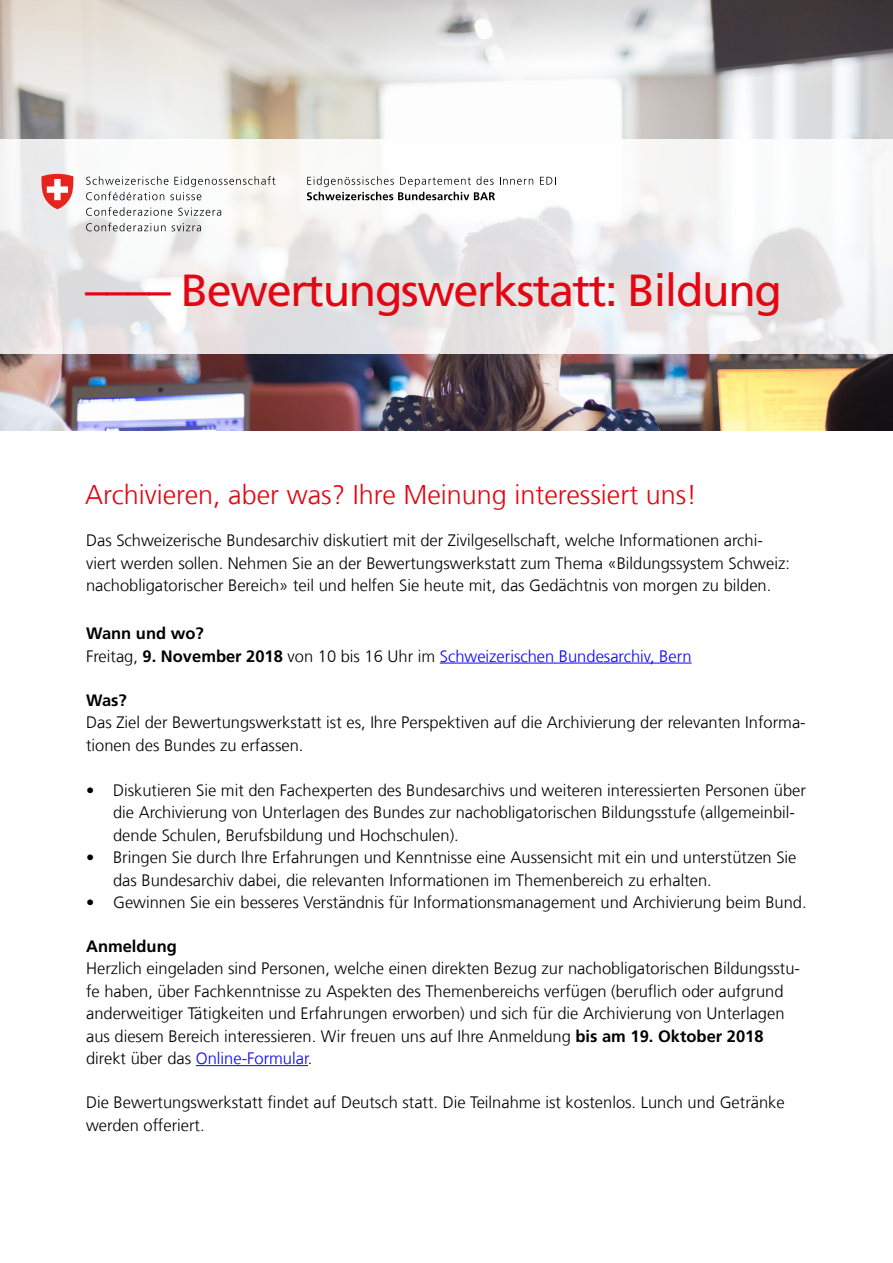
<style>
.page{position:relative;width:893px;height:1263px;background:#fff}
.page>*{position:absolute;margin:0;border:0;box-sizing:border-box;transform-origin:0 0}
.t1{font:45px "Frutiger LT Com";letter-spacing:-.03em;color:#e30613}
.t2{font:300 27px "Frutiger LT Com";color:#e30613}
.t3{font:300 16.5px/22.5px "Frutiger LT Com";color:#000}
.t4{font:300 16.5px/22.5px "Frutiger LT Com";color:#0a00ff}
.t5{font:700 16.5px "Frutiger LT Com";color:#000}
.s1{font-weight:700;color:#000}
.s2{color:#000}
.s3{font-weight:700}
.s4{color:#0a00ff}
</style>
<div class="page">
<img style="left:0;top:0;width:893px;height:430px">
<svg style="left:0;top:140px;width:893px;height:214px"></svg>
<hr style="left:440px;top:663px;width:252px;height:1px;background:#0a00ff">
<hr style="left:196px;top:1065px;width:112px;height:1px;background:#0a00ff">
<svg style="left:540px;top:177px;width:16px;height:8px"></svg>
<svg style="left:307px;top:176px;width:226px;height:24px"></svg>
<svg style="left:86px;top:176px;width:189px;height:24px"></svg>
<svg style="left:86px;top:207px;width:86px;height:9px"></svg>
<svg style="left:178px;top:207px;width:43px;height:9px"></svg>
<svg style="left:86px;top:223px;width:80px;height:8px"></svg>
<svg style="left:172px;top:223px;width:29px;height:8px"></svg>
<svg style="left:41px;top:174px;width:33px;height:35px"></svg>
<h1 class="t1" style="left:85px;top:264px;width:698px">–––– Bewertungswerkstatt: Bildung</h1>
<h2 class="t2" style="left:85px;top:479px;width:613px">Archivieren, aber was? Ihre Meinung interessiert uns!</h2>
<p class="t3" style="left:86px;top:529px;width:705px">Das Schweizerische Bundesarchiv diskutiert mit der Zivilgesellschaft, welche Informationen archi&shy;viert werden sollen. Nehmen Sie an der Bewertungswerkstatt zum Thema «Bildungssystem Schweiz: nachobligatorischer Bereich» teil und helfen Sie heute mit, das Gedächtnis von morgen zu bilden.</p>
<p class="t4" style="left:86px;top:622px;width:607px"><span class="s1">Wann und wo?<br></span><span class="s2">Freitag,</span> <span class="s1">9. November 2018</span> <span class="s2">von 10 bis 16 Uhr im</span> Schweizerischen Bundesarchiv, Bern</p>
<p class="t5" style="left:86px;top:690px;width:42px">Was?</p>
<p class="t3" style="left:86px;top:711px;width:721px">Das Ziel der Bewertungswerkstatt ist es, Ihre Perspektiven auf die Archivierung der relevanten Informa&shy;tionen des Bundes zu erfassen.</p>
<p class="t3" style="left:113px;top:779px;width:694px;text-indent:-27px">• Diskutieren Sie mit den Fachexperten des Bundesarchivs und weiteren interessierten Personen über die Archivierung von Unterlagen des Bundes zur nachobligatorischen Bildungsstufe (allgemeinbil&shy;dende Schulen, Berufsbildung und Hochschulen).</p>
<p class="t3" style="left:113px;top:846px;width:685px;text-indent:-27px">• Bringen Sie durch Ihre Erfahrungen und Kenntnisse eine Aussensicht mit ein und unterstützen Sie das Bundesarchiv dabei, die relevanten Informationen im Themenbereich zu erhalten.</p>
<p class="t3" style="left:86px;top:891px;width:722px">• Gewinnen Sie ein besseres Verständnis für Informationsmanagement und Archivierung beim Bund.</p>
<p class="t5" style="left:86px;top:936px;width:92px">Anmeldung</p>
<p class="t3" style="left:86px;top:957px;width:715px">Herzlich eingeladen sind Personen, welche einen direkten Bezug zur nachobligatorischen Bildungsstu&shy;fe haben, über Fachkenntnisse zu Aspekten des Themenbereichs verfügen (beruflich oder aufgrund anderweitiger Tätigkeiten und Erfahrungen erworben) und sich für die Archivierung von Unterlagen aus diesem Bereich interessieren. Wir freuen uns auf Ihre Anmeldung <span class="s3">bis am 19. Oktober 2018 </span>direkt über das <span class="s4">Online-Formular</span>.</p>
<p class="t3" style="left:86px;top:1091px;width:700px">Die Bewertungswerkstatt findet auf Deutsch statt. Die Teilnahme ist kostenlos. Lunch und Getränke werden offeriert.</p>
</div>
